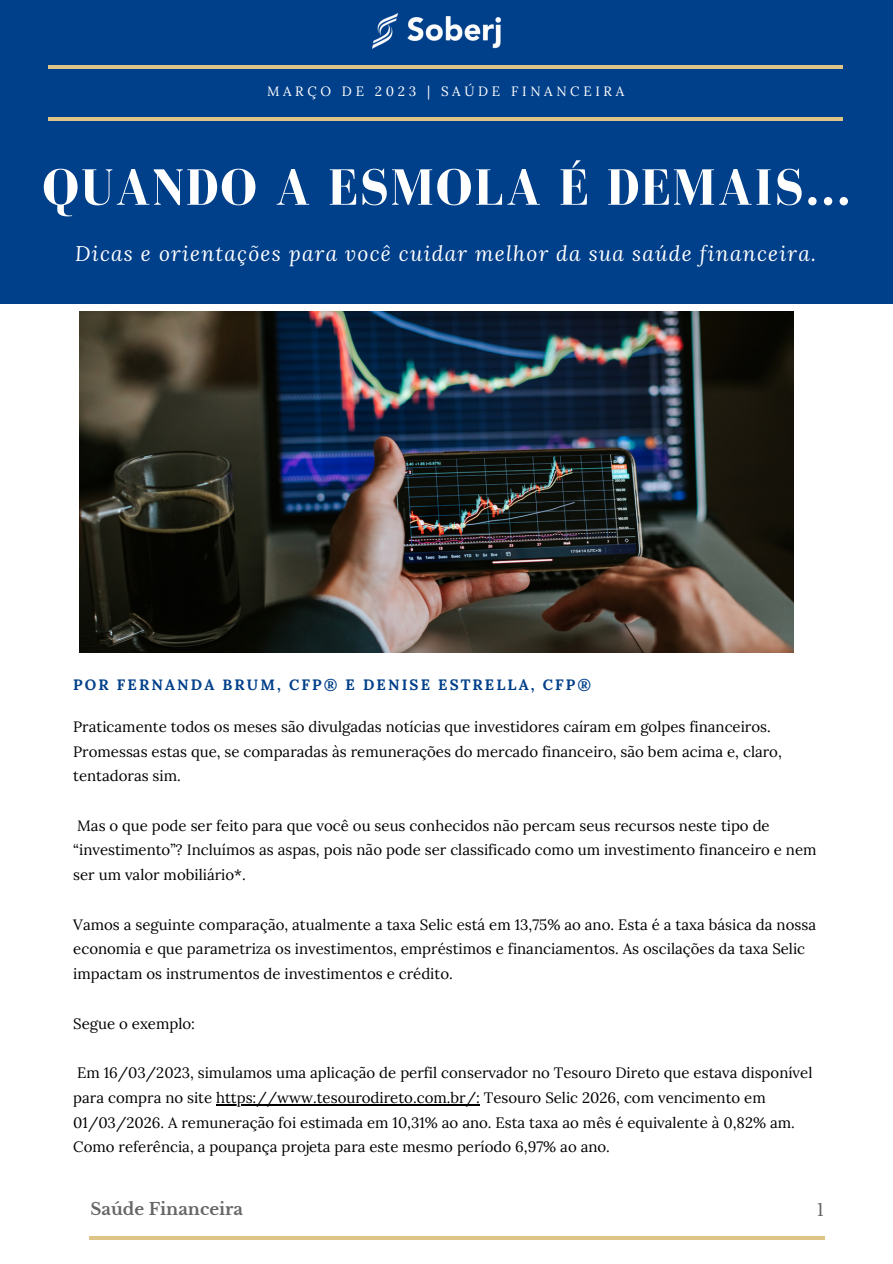
<style>
.page{position:relative;width:893px;height:1264px;background:#fff}
.page>*{position:absolute;margin:0;border:0;box-sizing:border-box;transform-origin:0 0}
.t1{font:700 52.5px "Bodoni FLF";letter-spacing:.03em;color:#fff}
.t2{font:italic 21px "Lora";letter-spacing:.06em;color:#fff}
.t3{font:700 16.65px "Libre Baskerville";color:#666}
.t4{font:16.65px "Libre Baskerville";color:#666}
.t5{font:15px/24.8px "Lora";color:#000}
.t6{font:700 15px "Lora";letter-spacing:.14em;color:#003f8a}
.t7{font:13.5px "Lora";letter-spacing:.27em;color:#fff}
</style>
<div class="page">
<div style="left:0;top:0;width:892px;height:304px;background:#003f8a"></div>
<hr style="left:49px;top:117px;width:793px;height:3px;background:#dec587">
<hr style="left:49px;top:65px;width:793px;height:4px;background:#dec587">
<hr style="left:89px;top:1236px;width:735px;height:3px;background:#dec587">
<img style="left:372px;top:13px;width:128px;height:35px">
<img style="left:79px;top:312px;width:714px;height:340px">
<hr style="left:216px;top:1103px;width:264px;height:2px;background:#000">
<p class="t7" style="left:267px;top:82px;width:358px">MARÇO DE 2023 | SAÚDE FINANCEIRA</p>
<h1 class="t1" style="left:42px;top:159px;width:810px">QUANDO A ESMOLA É DEMAIS...</h1>
<h2 class="t2" style="left:75px;top:239px;width:742px">Dicas e orientações para você cuidar melhor da sua saúde financeira.</h2>
<p class="t6" style="left:73px;top:675px;width:519px">POR FERNANDA BRUM, CFP® E DENISE ESTRELLA, CFP®</p>
<p class="t5" style="left:73px;top:714px;width:710px">Praticamente todos os meses são divulgadas notícias que investidores caíram em golpes financeiros.<br>Promessas estas que, se comparadas às remunerações do mercado financeiro, são bem acima e, claro, tentadoras sim.</p>
<p class="t5" style="left:73px;top:812px;width:744px">Mas o que pode ser feito para que você ou seus conhecidos não percam seus recursos neste tipo de “investimento”? Incluímos as aspas, pois não pode ser classificado como um investimento financeiro e nem ser um valor mobiliário*.</p>
<p class="t5" style="left:73px;top:911px;width:744px">Vamos a seguinte comparação, atualmente a taxa Selic está em 13,75% ao ano. Esta é a taxa básica da nossa economia e que parametriza os investimentos, empréstimos e financiamentos. As oscilações da taxa Selic impactam os instrumentos de investimentos e crédito.</p>
<p class="t5" style="left:73px;top:1010px;width:123px">Segue o exemplo:</p>
<p class="t5" style="left:73px;top:1060px;width:740px">Em 16/03/2023, simulamos uma aplicação de perfil conservador no Tesouro Direto que estava disponível para compra no site https://www.tesourodireto.com.br/: Tesouro Selic 2026, com vencimento em 01/03/2026. A remuneração foi estimada em 10,31% ao ano. Esta taxa ao mês é equivalente à 0,82% am.<br>Como referência, a poupança projeta para este mesmo período 6,97% ao ano.</p>
<p class="t3" style="left:90px;top:1198px;width:154px">Saúde Financeira</p>
<p class="t4" style="left:816px;top:1200px;width:9px">1</p>
</div>
